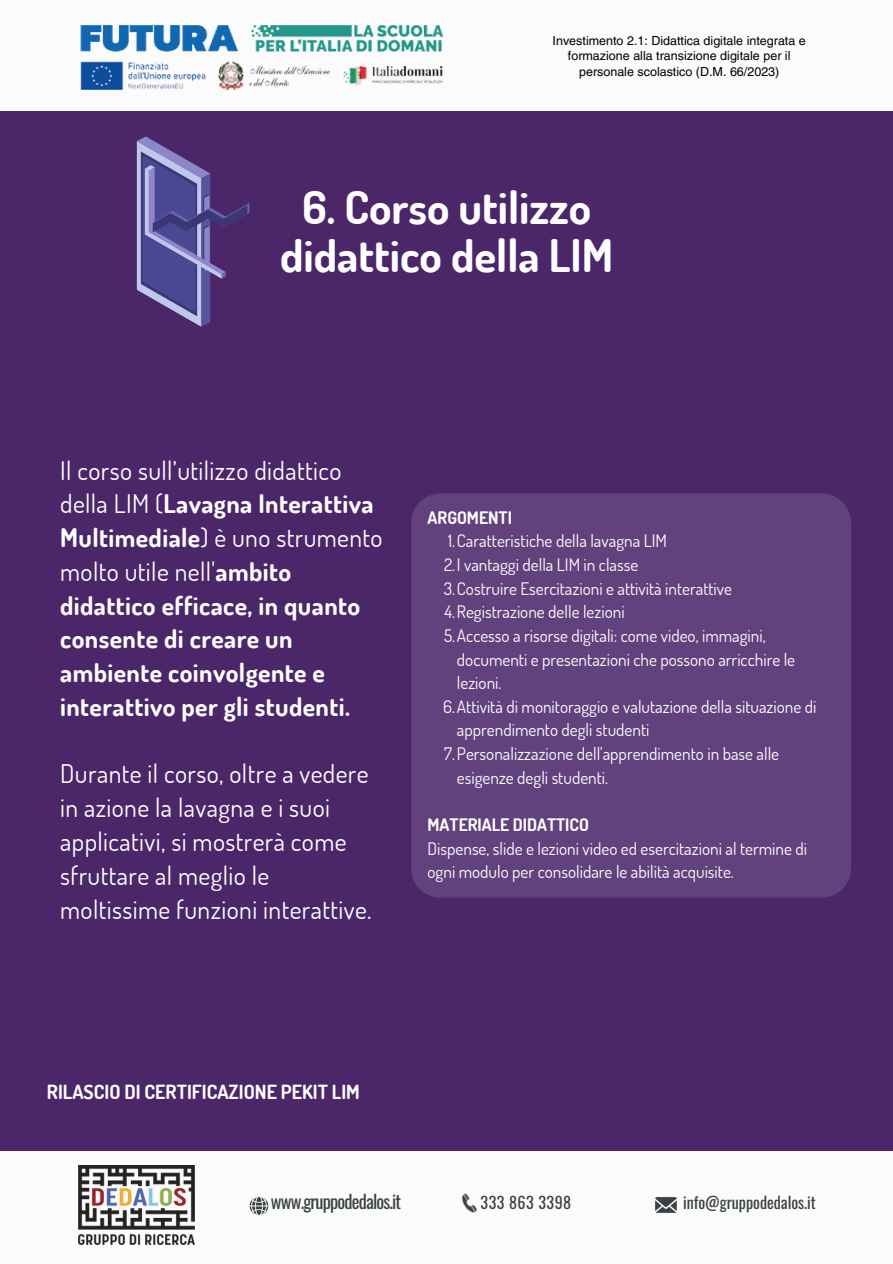
<style>
.page{position:relative;width:893px;height:1264px;background:#fff}
.page>*{position:absolute;margin:0;border:0;box-sizing:border-box;transform-origin:0 0}
.t1{font:700 45px/48.3px "Dosis";color:#fefefe;text-align:center}
.t2{font:700 25.65px/33.8px "Dosis";letter-spacing:.015em;color:#fefefe}
.t3{font:25.65px/33.8px "Dosis";letter-spacing:.015em;color:#fefefe}
.t4{font:700 19.5px "Dosis";color:#fefefe}
.t5{font:18.3px "Oswald";letter-spacing:-.045em;color:#3b4246}
.t6{font:17.25px/23.7px "Dosis";color:#fefefe}
.t7{font:700 17.25px "Dosis";color:#fefefe}
.t8{font:16.05px "Oswald";color:#3b4246}
.t9{font:16.05px "Oswald";letter-spacing:.03em;color:#3b4246}
.t10{font:12.45px "Helvetica LT Pro";color:#000}
.s1{font-weight:400}
.s2{font-weight:700}
</style>
<div class="page">
<div style="left:0;top:0;width:892px;height:1263px;background:#4b276a"></div>
<div style="left:0;top:0;width:892px;height:110px;background:#fafbfa"></div>
<img style="left:80px;top:25px;width:364px;height:66px">
<div style="left:411px;top:493px;width:440px;height:404px;background:#62427d;border-radius:29px"></div>
<svg style="left:137px;top:137px;width:112px;height:190px"></svg>
<div style="left:0;top:1150px;width:892px;height:113px;background:#fafbfa"></div>
<img style="left:78px;top:1165px;width:116px;height:79px">
<img style="left:249px;top:1197px;width:20px;height:18px">
<img style="left:461px;top:1193px;width:17px;height:20px">
<img style="left:655px;top:1197px;width:22px;height:16px">
<p class="t10" style="left:552px;top:36px;width:255px">Investimento 2.1: Didattica digitale integrata e</p>
<p class="t10" style="left:568px;top:52px;width:224px">formazione alla transizione digitale per il</p>
<p class="t10" style="left:579px;top:67px;width:202px">personale scolastico (D.M. 66/2023)</p>
<p class="t1" style="left:280px;top:182px;width:334px">6. Corso utilizzo didattico della LIM</p>
<h6 class="t2" style="left:60px;top:452px;width:324px"><span class="s1">Il corso sull’utilizzo didattico della LIM (</span>Lavagna Interattiva<br>Multimediale<span class="s1">) è uno strumento molto utile nell'</span>ambito didattico efficace, in quanto consente di creare un ambiente coinvolgente e interattivo per gli studenti.</h6>
<h3 class="t3" style="left:60px;top:756px;width:313px">Durante il corso, oltre a vedere in azione la lavagna e i suoi applicativi, si mostrerà come sfruttare al meglio le moltissime funzioni interattive.</h3>
<p class="t7" style="left:427px;top:506px;width:86px">ARGOMENTI</p>
<p class="t6" style="left:448px;top:528px;width:220px">1.Caratteristiche della lavagna LIM</p>
<p class="t6" style="left:444px;top:552px;width:196px">2.I vantaggi della LIM in classe</p>
<h1 class="t6" style="left:444px;top:576px;width:290px">3.Costruire Esercitazioni e attività interattive</h1>
<h2 class="t6" style="left:444px;top:599px;width:181px">4.Registrazione delle lezioni</h2>
<h2 class="t6" style="left:457px;top:623px;width:340px;text-indent:-13px">5.Accesso a risorse digitali: come video, immagini, documenti e presentazioni che possono arricchire le lezioni.</h2>
<h5 class="t6" style="left:457px;top:694px;width:361px;text-indent:-14px">6.Attività di monitoraggio e valutazione della situazione di apprendimento degli studenti</h5>
<p class="t6" style="left:457px;top:741px;width:324px;text-indent:-13px">7.Personalizzazione dell'apprendimento in base alle esigenze degli studenti.</p>
<p class="t6" style="left:427px;top:812px;width:381px"><span class="s2">MATERIALE DIDATTICO<br></span>Dispense, slide e lezioni video ed esercitazioni al termine di ogni modulo per consolidare le abilità acquisite.</p>
<p class="t4" style="left:47px;top:1079px;width:314px">RILASCIO DI CERTIFICAZIONE PEKIT LIM</p>
<p class="t5" style="left:271px;top:1186px;width:132px">www.gruppodedalos.it</p>
<h6 class="t9" style="left:480px;top:1189px;width:92px">333 863 3398</h6>
<p class="t8" style="left:683px;top:1189px;width:134px">info@gruppodedalos.it</p>
</div>
